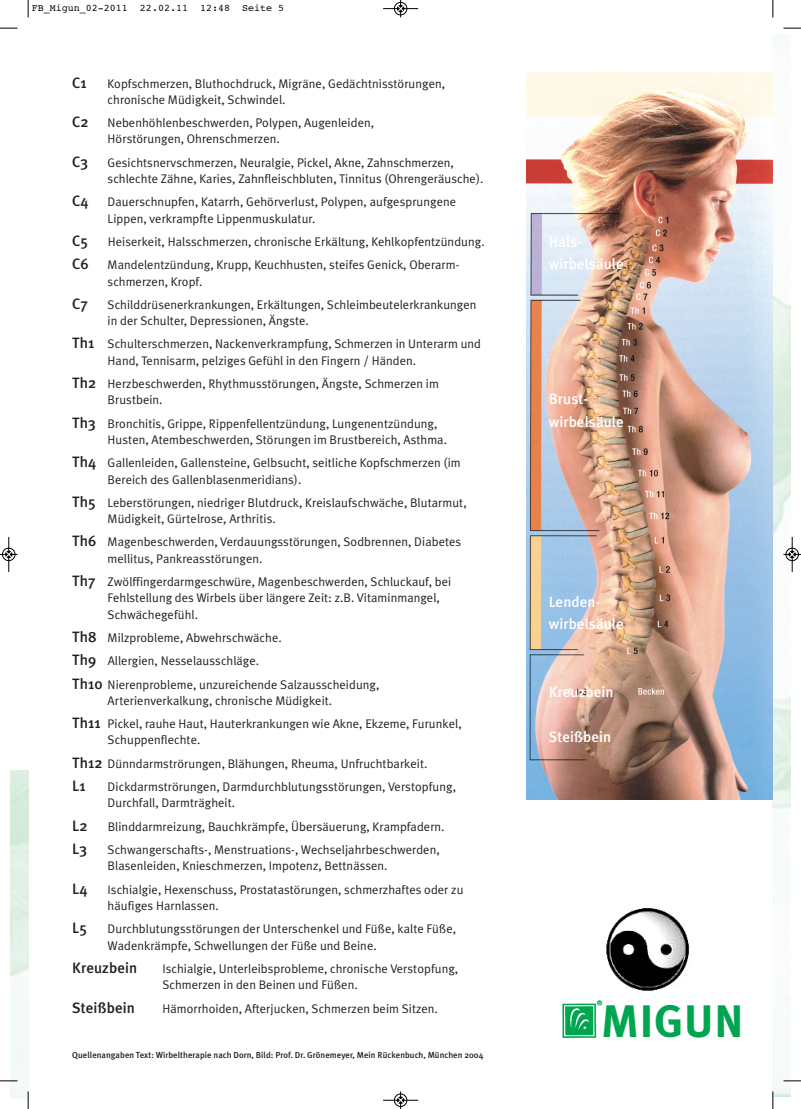
<style>
.page{position:relative;width:801px;height:1109px;background:#fff}
.page>*{position:absolute;margin:0;border:0;box-sizing:border-box;transform-origin:0 0}
.t1{font:700 45.5px "Meta Plus";letter-spacing:.005em;color:#00a54f}
.t2{font:500 15px/22.5px "Meta Plus";letter-spacing:.005em;color:#fff}
.t3{font:500 15px "Meta Plus";letter-spacing:.005em;color:#231f20}
.t4{font:12.5px/16.2px "Meta Plus Normal";letter-spacing:.005em;color:#231f20}
.t5{font:10px "Courier";color:#000}
.t6{font:500 8.75px "Meta Plus";letter-spacing:.005em;color:#231f20}
.s1{font-family:"Meta Plus";font-weight:500;font-size:15px}
</style>
<div class="page">
<img style="left:606px;top:908px;width:83px;height:83px">
<img style="left:772px;top:72px;width:18px;height:1025px">
<img style="left:526px;top:73px;width:246px;height:727px">
<img style="left:562px;top:1000px;width:41px;height:39px">
<svg style="left:28px;top:0;width:1px;height:18px"></svg>
<svg style="left:0;top:28px;width:18px;height:1px"></svg>
<svg style="left:772px;top:0;width:1px;height:18px"></svg>
<svg style="left:783px;top:28px;width:17px;height:1px"></svg>
<svg style="left:28px;top:1091px;width:1px;height:18px"></svg>
<svg style="left:0;top:1080px;width:18px;height:1px"></svg>
<svg style="left:772px;top:1091px;width:1px;height:18px"></svg>
<svg style="left:783px;top:1080px;width:17px;height:1px"></svg>
<hr style="left:383px;top:8px;width:35px;height:1px;background:#000">
<div style="left:394px;top:2px;width:13px;height:13px;border:1px solid #000;border-radius:50%"></div>
<div style="left:397px;top:5px;width:7px;height:7px;background:#000;border-radius:50%"></div>
<svg style="left:397px;top:0;width:6px;height:17px"></svg>
<div style="left:394px;top:1093px;width:13px;height:14px;border:1px solid #fff;border-radius:50%"></div>
<hr style="left:383px;top:1100px;width:35px;height:1px;background:#000">
<div style="left:394px;top:1093px;width:13px;height:13px;border:1px solid #000;border-radius:50%"></div>
<svg style="left:397px;top:1091px;width:6px;height:18px"></svg>
<hr style="left:9px;top:537px;width:1px;height:35px;background:#000">
<div style="left:2px;top:548px;width:13px;height:13px;border:1px solid #000;border-radius:50%"></div>
<svg style="left:0;top:551px;width:18px;height:6px"></svg>
<hr style="left:791px;top:537px;width:1px;height:35px;background:#000">
<div style="left:785px;top:548px;width:13px;height:13px;border:1px solid #000;border-radius:50%"></div>
<svg style="left:783px;top:551px;width:17px;height:6px"></svg>
<p class="t5" style="left:32px;top:4px;width:254px">FB_Migun_02-2011 22.02.11 12:48 Seite 5</p>
<p class="t3" style="left:72px;top:74px;width:16px">C1</p>
<p class="t4" style="left:108px;top:75px;width:339px">Kopfschmerzen, Bluthochdruck, Migräne, Gedächtnisstörungen, chronische Müdigkeit, Schwindel.</p>
<p class="t3" style="left:72px;top:113px;width:18px">C2</p>
<p class="t4" style="left:108px;top:115px;width:268px">Nebenhöhlenbeschwerden, Polypen, Augenleiden,<br>Hörstörungen, Ohrenschmerzen.</p>
<p class="t3" style="left:72px;top:153px;width:18px">C3</p>
<p class="t4" style="left:108px;top:154px;width:377px">Gesichtsnervschmerzen, Neuralgie, Pickel, Akne, Zahnschmerzen, schlechte Zähne, Karies, Zahnfleischbluten, Tinnitus (Ohrengeräusche).</p>
<p class="t3" style="left:72px;top:192px;width:18px">C4</p>
<p class="t4" style="left:108px;top:194px;width:350px">Dauerschnupfen, Katarrh, Gehörverlust, Polypen, aufgesprungene<br>Lippen, verkrampfte Lippenmuskulatur.</p>
<p class="t3" style="left:72px;top:232px;width:17px">C5</p>
<p class="t4" style="left:72px;top:230px;width:414px;line-height:23.4px;text-indent:35px">Heiserkeit, Halsschmerzen, chronische Erkältung, Kehlkopfentzündung.<br><span class="s1">C6</span> Mandelentzündung, Krupp, Keuchhusten, steifes Genick, Oberarm-</p>
<p class="t4" style="left:108px;top:273px;width:96px">schmerzen, Kropf.</p>
<p class="t3" style="left:72px;top:295px;width:17px">C7</p>
<p class="t4" style="left:108px;top:296px;width:370px">Schilddrüsenerkrankungen, Erkältungen, Schleimbeutelerkrankungen in der Schulter, Depressionen, Ängste.</p>
<p class="t4" style="left:108px;top:336px;width:375px;text-indent:-35px"><span class="s1">Th1</span> Schulterschmerzen, Nackenverkrampfung, Schmerzen in Unterarm und<br>Hand, Tennisarm, pelziges Gefühl in den Fingern / Händen.</p>
<p class="t4" style="left:108px;top:376px;width:333px;text-indent:-35px"><span class="s1">Th2</span> Herzbeschwerden, Rhythmusstörungen, Ängste, Schmerzen im<br>Brustbein.</p>
<p class="t4" style="left:108px;top:415px;width:341px;text-indent:-35px"><span class="s1">Th3</span> Bronchitis, Grippe, Rippenfellentzündung, Lungenentzündung,<br>Husten, Atembeschwerden, Störungen im Brustbereich, Asthma.</p>
<p class="t4" style="left:108px;top:455px;width:354px;text-indent:-35px"><span class="s1">Th4</span> Gallenleiden, Gallensteine, Gelbsucht, seitliche Kopfschmerzen (im<br>Bereich des Gallenblasenmeridians).</p>
<p class="t4" style="left:108px;top:494px;width:360px;text-indent:-35px"><span class="s1">Th5</span> Leberstörungen, niedriger Blutdruck, Kreislaufschwäche, Blutarmut,<br>Müdigkeit, Gürtelrose, Arthritis.</p>
<p class="t4" style="left:108px;top:534px;width:355px;text-indent:-35px"><span class="s1">Th6</span> Magenbeschwerden, Verdauungsstörungen, Sodbrennen, Diabetes mellitus, Pankreasstörungen.</p>
<p class="t4" style="left:108px;top:573px;width:345px;text-indent:-35px"><span class="s1">Th7</span> Zwölffingerdarmgeschwüre, Magenbeschwerden, Schluckauf, bei<br>Fehlstellung des Wirbels über längere Zeit: z.B. Vitaminmangel,<br>Schwächegefühl.</p>
<p class="t4" style="left:72px;top:626px;width:308px;line-height:23.4px"><span class="s1">Th8</span> Milzprobleme, Abwehrschwäche.<br><span class="s1">Th9</span> Allergien, Nesselausschläge.<br><span class="s1">Th10</span> Nierenprobleme, unzureichende Salzausscheidung,</p>
<p class="t4" style="left:72px;top:689px;width:391px;line-height:23.4px;text-indent:35px">Arterienverkalkung, chronische Müdigkeit.<br><span class="s1">Th11</span> Pickel, rauhe Haut, Hauterkrankungen wie Akne, Ekzeme, Furunkel,</p>
<p class="t4" style="left:72px;top:728px;width:356px;line-height:23.4px;text-indent:35px">Schuppenflechte.<br><span class="s1">Th12</span> Dünndarmströrungen, Blähungen, Rheuma, Unfruchtbarkeit.</p>
<p class="t3" style="left:72px;top:777px;width:15px">L1</p>
<p class="t4" style="left:108px;top:778px;width:350px">Dickdarmströrungen, Darmdurchblutungsstörungen, Verstopfung,<br>Durchfall, Darmträgheit.</p>
<p class="t3" style="left:72px;top:817px;width:17px">L2</p>
<p class="t4" style="left:108px;top:818px;width:338px">Blinddarmreizung, Bauchkrämpfe, Übersäuerung, Krampfadern.</p>
<p class="t3" style="left:72px;top:840px;width:16px">L3</p>
<p class="t4" style="left:108px;top:841px;width:333px">Schwangerschafts-, Menstruations-, Wechseljahrbeschwerden,<br>Blasenleiden, Knieschmerzen, Impotenz, Bettnässen.</p>
<p class="t3" style="left:72px;top:879px;width:17px">L4</p>
<p class="t4" style="left:108px;top:881px;width:357px">Ischialgie, Hexenschuss, Prostatastörungen, schmerzhaftes oder zu häufiges Harnlassen.</p>
<p class="t3" style="left:72px;top:919px;width:16px">L5</p>
<p class="t4" style="left:108px;top:921px;width:350px">Durchblutungsstörungen der Unterschenkel und Füße, kalte Füße,<br>Wadenkrämpfe, Schwellungen der Füße und Beine.</p>
<p class="t3" style="left:72px;top:959px;width:66px">Kreuzbein</p>
<p class="t4" style="left:162px;top:960px;width:297px">Ischialgie, Unterleibsprobleme, chronische Verstopfung,<br>Schmerzen in den Beinen und Füßen.</p>
<p class="t3" style="left:72px;top:998px;width:64px">Steißbein</p>
<p class="t4" style="left:162px;top:1000px;width:277px">Hämorrhoiden, Afterjucken, Schmerzen beim Sitzen.</p>
<p class="t6" style="left:72px;top:1050px;width:412px">Quellenangaben Text: Wirbeltherapie nach Dorn, Bild: Prof. Dr. Grönemeyer, Mein Rückenbuch, München 2004</p>
<p class="t2" style="left:548px;top:230px;width:77px">Hals&shy;wirbelsäule</p>
<p class="t2" style="left:548px;top:388px;width:77px">Brust&shy;wirbelsäule</p>
<p class="t2" style="left:548px;top:590px;width:77px">Lenden&shy;wirbelsäule</p>
<p class="t2" style="left:548px;top:680px;width:66px">Kreuzbein</p>
<p class="t2" style="left:548px;top:725px;width:64px">Steißbein</p>
<h1 class="t1" style="left:600px;top:994px;width:144px">MIGUN</h1>
</div>
